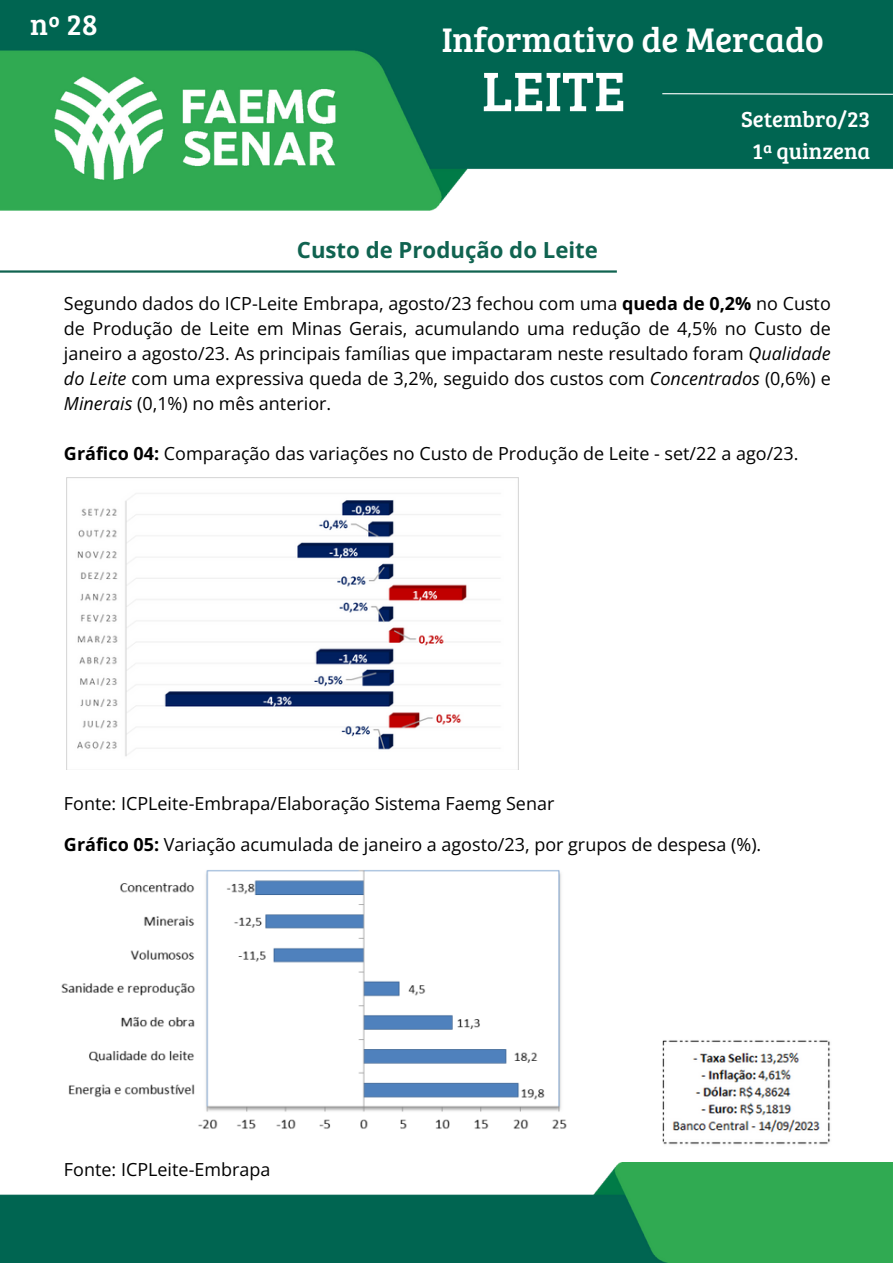
<style>
.page{position:relative;width:893px;height:1264px;background:#fff}
.page>*{position:absolute;margin:0;border:0;box-sizing:border-box;transform-origin:0 0}
.t1{font:57.45px "Bree Serif";color:#fff}
.t2{font:35.25px "Bree Serif";color:#fff}
.t3{font:30px "Bree Serif";color:#fff}
.t4{font:22.5px "Bree Serif";color:#fff}
.t5{font:700 22.2px "Open Sans";color:#106350}
.t6{font:18px/25px "Open Sans";color:#000;text-align:justify}
.s1{font-weight:700}
.s2{font-style:italic}
</style>
<div class="page">
<img style="left:0;top:0;width:892px;height:210px">
<img style="left:0;top:1162px;width:892px;height:100px">
<svg style="left:661px;top:93px;width:231px;height:2px"></svg>
<hr style="left:0;top:270px;width:616px;height:3px;background:#106350">
<img style="left:67px;top:477px;width:451px;height:279px">
<img style="left:662px;top:1040px;width:168px;height:105px">
<img style="left:61px;top:870px;width:506px;height:259px">
<p class="t3" style="left:30px;top:2px;width:69px">nº 28</p>
<p class="t2" style="left:442px;top:14px;width:383px">Informativo de Mercado</p>
<p class="t1" style="left:482px;top:49px;width:145px">LEITE</p>
<p class="t4" style="left:741px;top:103px;width:131px">Setembro/23</p>
<p class="t4" style="left:752px;top:135px;width:119px">1ª quinzena</p>
<p class="t5" style="left:297px;top:234px;width:302px">Custo de Produção do Leite</p>
<p class="t6" style="left:64px;top:291px;width:768px">Segundo dados do ICP-Leite Embrapa, agosto/23 fechou com uma <span class="s1">queda de 0,2%</span> no Custo de Produção de Leite em Minas Gerais, acumulando uma redução de 4,5% no Custo de janeiro a agosto/23. As principais famílias que impactaram neste resultado foram <span class="s2">Qualidade do Leite</span> com uma expressiva queda de 3,2%, seguido dos custos com <span class="s2">Concentrados</span> (0,6%) e <span class="s2">Minerais</span> (0,1%) no mês anterior.</p>
<p class="t6" style="left:64px;top:441px;width:736px"><span class="s1">Gráfico 04:</span> Comparação das variações no Custo de Produção de Leite - set/22 a ago/23.</p>
<p class="t6" style="left:64px;top:790px;width:492px">Fonte: ICPLeite-Embrapa/Elaboração Sistema Faemg Senar</p>
<p class="t6" style="left:64px;top:831px;width:698px"><span class="s1">Gráfico 05:</span> Variação acumulada de janeiro a agosto/23, por grupos de despesa (%).</p>
<p class="t6" style="left:64px;top:1156px;width:208px">Fonte: ICPLeite-Embrapa</p>
</div>
